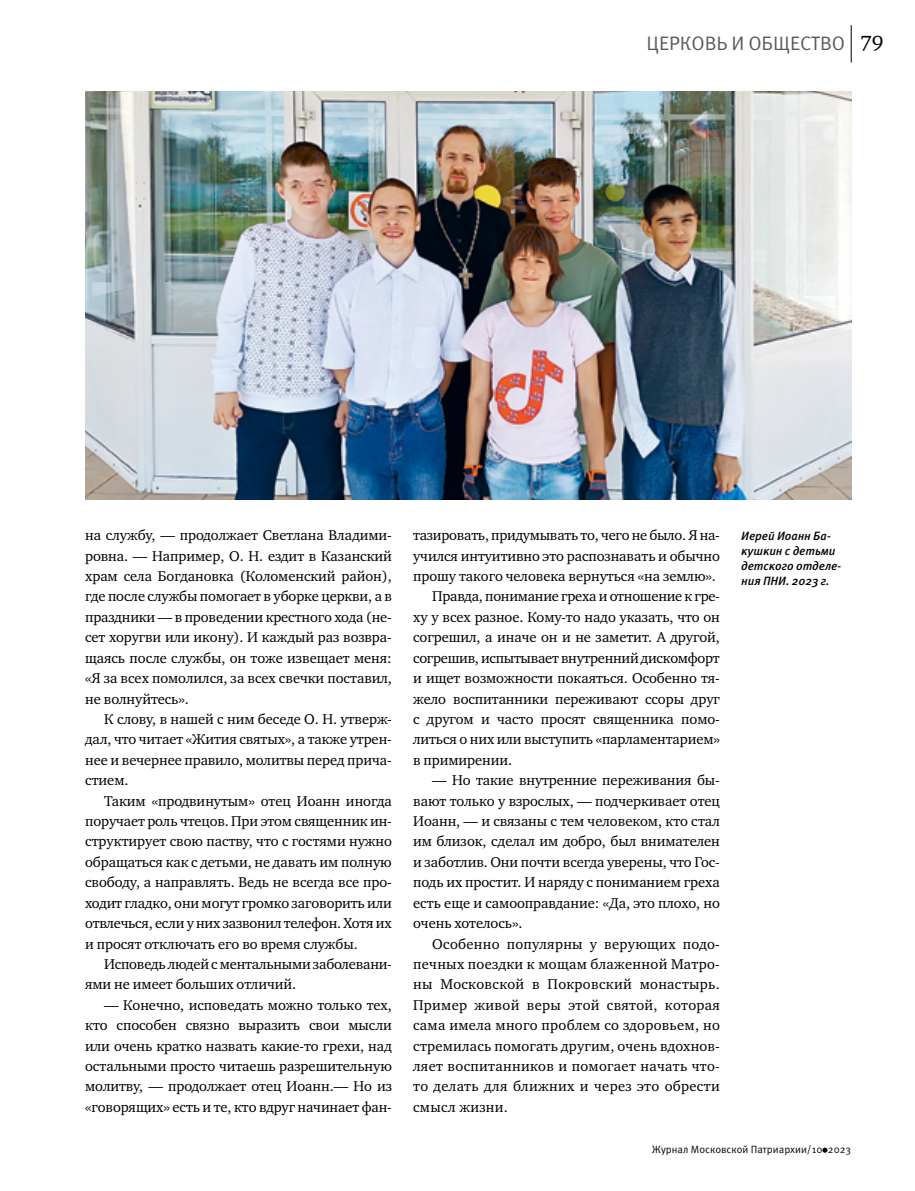
<style>
.page{position:relative;width:915px;height:1191px;background:#fff}
.page>*{position:absolute;margin:0;border:0;box-sizing:border-box;transform-origin:0 0}
.t1{font:19.5px "Meta Pro";letter-spacing:-.005em;color:#58595b}
.t2{font:14.55px/20.4px "Charter ITC";letter-spacing:-.005em;color:#000;text-align:justify}
.t3{font:italic 500 12px/15px "Meta Pro";letter-spacing:-.005em;color:#000}
.t4{font:10.5px "Meta Pro";color:#000}
.s1{font-family:"Charter ITC";font-size:21px;color:#000}
</style>
<div class="page">
<svg style="left:822px;top:1147px;width:5px;height:5px"></svg>
<hr style="left:850px;top:25px;width:1px;height:38px;background:#000">
<img style="left:85px;top:91px;width:765px;height:408px">
<h1 class="t1" style="left:646px;top:31px;width:238px">ЦЕРКОВЬ И ОБЩЕСТВО <span class="s1">79</span></h1>
<p class="t2" style="left:85px;top:525px;width:308px">на службу, — продолжает Светлана Владими&shy;ровна. — Например, О. Н. ездит в Казанский храм села Богдановка (Коломенский район), где после службы помогает в уборке церкви, а в праздники — в проведении крестного хода (не&shy;сет хоругви или икону). И каждый раз возвра&shy;щаясь после службы, он тоже извещает меня: «Я за всех помолился, за всех свечки поставил, не волнуйтесь».</p>
<p class="t2" style="left:85px;top:709px;width:308px;text-indent:19px">К слову, в нашей с ним беседе О. Н. утверж&shy;дал, что читает «Жития святых», а также утрен&shy;нее и вечернее правило, молитвы перед прича&shy;стием.</p>
<p class="t2" style="left:85px;top:790px;width:308px;text-indent:19px">Таким «продвинутым» отец Иоанн иногда поручает роль чтецов. При этом священник ин&shy;структирует свою паству, что с гостями нужно обращаться как с детьми, не давать им полную свободу, а направлять. Ведь не всегда все про&shy;ходит гладко, они могут громко заговорить или отвлечься, если у них зазвонил телефон. Хотя их и просят отключать его во время службы.</p>
<p class="t2" style="left:85px;top:953px;width:308px;text-indent:19px">Исповедь людей с ментальными заболевани&shy;ями не имеет больших отличий.</p>
<p class="t2" style="left:85px;top:994px;width:308px;text-indent:19px">— Конечно, исповедать можно только тех, кто способен связно выразить свои мысли или очень кратко назвать какие-то грехи, над остальными просто читаешь разрешительную молитву, — продолжает отец Иоанн.— Но из «говорящих» есть и те, кто вдруг начинает фан-</p>
<p class="t2" style="left:413px;top:525px;width:308px">тазировать, придумывать то, чего не было. Я на-</p>
<p class="t2" style="left:413px;top:545px;width:308px">учился интуитивно это распознавать и обычно</p>
<p class="t2" style="left:413px;top:566px;width:304px">прошу такого человека вернуться «на землю».</p>
<p class="t2" style="left:432px;top:586px;width:289px">Правда, понимание греха и отношение к гре-</p>
<p class="t2" style="left:413px;top:606px;width:308px">ху у всех разное. Кому-то надо указать, что он</p>
<p class="t2" style="left:413px;top:627px;width:308px">согрешил, а иначе он и не заметит. А другой,</p>
<p class="t2" style="left:413px;top:647px;width:308px">согрешив, испытывает внутренний дискомфорт</p>
<p class="t2" style="left:413px;top:668px;width:308px">и ищет возможности покаяться. Особенно тя-</p>
<p class="t2" style="left:413px;top:688px;width:308px">жело воспитанники переживают ссоры друг</p>
<p class="t2" style="left:413px;top:709px;width:308px">с другом и часто просят священника помо-</p>
<p class="t2" style="left:413px;top:729px;width:308px">литься о них или выступить «парламентарием»</p>
<p class="t2" style="left:413px;top:749px;width:101px">в примирении.</p>
<p class="t2" style="left:413px;top:770px;width:308px;text-indent:19px">— Но такие внутренние переживания бы&shy;вают только у взрослых, — подчеркивает отец Иоанн, — и связаны с тем человеком, кто стал им близок, сделал им добро, был внимателен и заботлив. Они почти всегда уверены, что Гос&shy;подь их простит. И наряду с пониманием греха есть еще и самооправдание: «Да, это плохо, но очень хотелось».</p>
<p class="t2" style="left:413px;top:933px;width:308px;text-indent:19px">Особенно популярны у верующих подо&shy;печных поездки к мощам блаженной Матро&shy;ны Московской в Покровский монастырь.<br>Пример живой веры этой святой, которая сама имела много проблем со здоровьем, но стремилась помогать другим, очень вдохнов&shy;ляет воспитанников и помогает начать что&shy;то делать для ближних и через это обрести смысл жизни.</p>
<p class="t3" style="left:741px;top:528px;width:102px">Иерей Иоанн Ба&shy;кушкин с детьми детского отделе&shy;ния ПНИ. 2023 г.</p>
<p class="t4" style="left:651px;top:1142px;width:201px">Журнал Московской Патриархии/10 2023</p>
</div>
